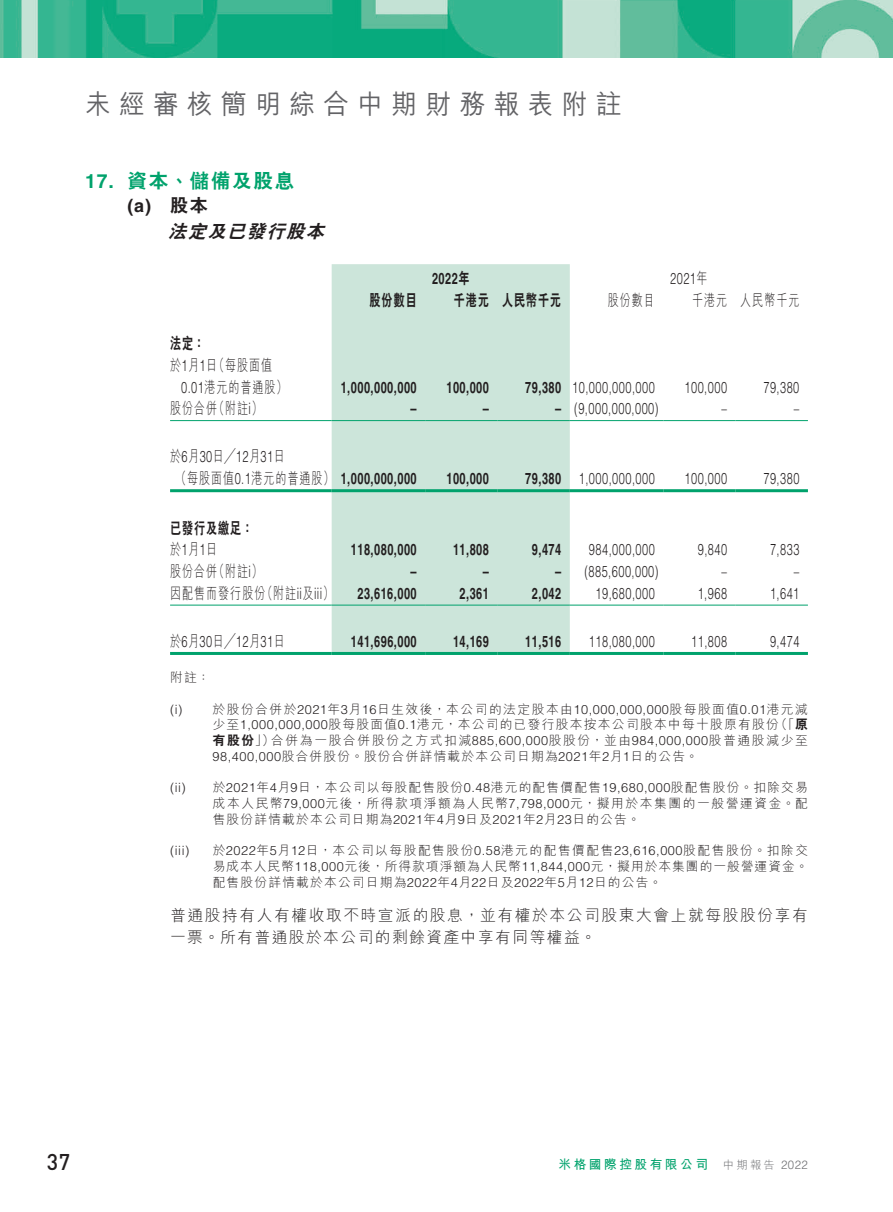
<style>
.page{position:relative;width:893px;height:1212px;background:#fff}
.page>*{position:absolute;margin:0;border:0;box-sizing:border-box;transform-origin:0 0}
.t1{font:500 27px "M Hei HK";letter-spacing:.33em;color:#636366;scale:.95 1}
.t2{font:500 22.5px "DIN Pro";color:#231f20;scale:.95 1}
.t3{font:800 19.5px "C Hei 2 HK";letter-spacing:.09em;color:#00a26c}
.t4{font:700 19.5px "Helvetica LT Std";color:#00a26c}
.t5{font:italic 800 18px "C Hei 2 HK";color:#231f20}
.t6{font:700 18px "Helvetica LT Std";color:#231f20}
.t7{font:800 18px "C Hei 2 HK";color:#231f20}
.t8{font:300 15.75px "Helvetica LT Std";letter-spacing:.04em;color:#231f20;scale:.7 1}
.t9{font:700 15.75px "Helvetica LT Std";letter-spacing:.04em;color:#231f20;scale:.7 1}
.t10{font:300 15.75px "M Hei HK";letter-spacing:.09em;color:#231f20;scale:.7 1}
.t11{font:300 15.75px/21.8px "M Hei HK";letter-spacing:.09em;color:#231f20}
.t12{font:800 15.75px "C Hei 2 HK";letter-spacing:.09em;color:#231f20;scale:.7 1}
.t13{font:300 12.75px/15.8px "M Hei HK";letter-spacing:.1em;color:#231f20}
.t14{font:300 12.75px/15.8px "M Hei HK";letter-spacing:.075em;color:#231f20}
.t15{font:300 12.75px/15.8px "M Hei HK";letter-spacing:.125em;color:#231f20}
.t16{font:300 12.75px "M Hei HK";letter-spacing:.12em;color:#231f20}
.t17{font:300 12.75px "Helvetica LT Std";color:#231f20}
.t18{font:700 12.75px "M Hei HK";letter-spacing:.19em;color:#00a26c}
.t19{font:800 12.75px "C Hei 2 HK";color:#231f20}
.t20{font:300 12px "Helvetica LT Std";color:#6c6d70;scale:.95 1}
.t21{font:300 11.25px "M Hei HK";color:#6c6d70}
.s1{font-family:"C Hei 2 HK";font-weight:800}
.s2{font-family:"M Hei HK"}
.s3{font-family:"Helvetica LT Std"}
.s4{font-family:"M Hei HK";font-weight:300}
.s5{font-weight:300}
</style>
<div class="page">
<img style="left:0;top:0;width:893px;height:57px">
<div style="left:332px;top:264px;width:238px;height:388px;background:#cce5da"></div>
<hr style="left:170px;top:420px;width:162px;height:1px;background:#00a26c">
<hr style="left:332px;top:420px;width:93px;height:1px;background:#00a26c">
<hr style="left:425px;top:420px;width:72px;height:1px;background:#00a26c">
<hr style="left:497px;top:420px;width:73px;height:1px;background:#00a26c">
<hr style="left:570px;top:420px;width:93px;height:1px;background:#00a26c">
<hr style="left:663px;top:420px;width:73px;height:1px;background:#00a26c">
<hr style="left:736px;top:420px;width:72px;height:1px;background:#00a26c">
<hr style="left:170px;top:489px;width:162px;height:3px;background:#00a26c">
<hr style="left:332px;top:489px;width:93px;height:3px;background:#00a26c">
<hr style="left:425px;top:489px;width:72px;height:3px;background:#00a26c">
<hr style="left:497px;top:489px;width:73px;height:3px;background:#00a26c">
<hr style="left:570px;top:489px;width:93px;height:3px;background:#00a26c">
<hr style="left:663px;top:489px;width:73px;height:3px;background:#00a26c">
<hr style="left:736px;top:489px;width:72px;height:3px;background:#00a26c">
<hr style="left:170px;top:605px;width:162px;height:1px;background:#00a26c">
<hr style="left:332px;top:605px;width:93px;height:1px;background:#00a26c">
<hr style="left:425px;top:605px;width:72px;height:1px;background:#00a26c">
<hr style="left:497px;top:605px;width:73px;height:1px;background:#00a26c">
<hr style="left:570px;top:605px;width:93px;height:1px;background:#00a26c">
<hr style="left:663px;top:605px;width:73px;height:1px;background:#00a26c">
<hr style="left:736px;top:605px;width:72px;height:1px;background:#00a26c">
<hr style="left:170px;top:652px;width:162px;height:3px;background:#00a26c">
<hr style="left:332px;top:652px;width:93px;height:3px;background:#00a26c">
<hr style="left:425px;top:652px;width:72px;height:3px;background:#00a26c">
<hr style="left:497px;top:652px;width:73px;height:3px;background:#00a26c">
<hr style="left:570px;top:652px;width:93px;height:3px;background:#00a26c">
<hr style="left:663px;top:652px;width:73px;height:3px;background:#00a26c">
<hr style="left:736px;top:652px;width:72px;height:3px;background:#00a26c">
<h1 class="t1" style="left:85px;top:84px;width:566px">未經審核簡明綜合中期財務報表附註</h1>
<h3 class="t4" style="left:85px;top:169px;width:30px">17.</h3>
<h3 class="t3" style="left:128px;top:167px;width:168px">資本、儲備及股息</h3>
<h3 class="t6" style="left:128px;top:195px;width:25px">a( )</h3>
<h3 class="t7" style="left:170px;top:193px;width:39px">股本</h3>
<h3 class="t5" style="left:168px;top:219px;width:164px">法定及已發行股本</h3>
<p class="t9" style="left:432px;top:269px;width:55px">2022<span class="s1">年</span></p>
<p class="t8" style="left:670px;top:268px;width:55px">2021<span class="s2">年</span></p>
<p class="t12" style="left:370px;top:289px;width:69px">股份數目</p>
<p class="t12" style="left:454px;top:289px;width:52px">千港元</p>
<p class="t12" style="left:502px;top:289px;width:86px">人民幣千元</p>
<p class="t10" style="left:608px;top:289px;width:69px">股份數目</p>
<p class="t10" style="left:692px;top:289px;width:52px">千港元</p>
<p class="t10" style="left:740px;top:289px;width:86px">人民幣千元</p>
<p class="t12" style="left:170px;top:333px;width:51px">法定：</p>
<p class="t10" style="left:170px;top:354px;width:147px">於 月<span class="s3">1</span> （日<span class="s3">1</span> 每股面值</p>
<p class="t10" style="left:181px;top:376px;width:153px"><span class="s3">0.01</span>港元的普通股(</p>
<p class="t9" style="left:341px;top:377px;width:110px">1,000,000,000</p>
<p class="t9" style="left:446px;top:377px;width:62px">100,000</p>
<p class="t9" style="left:525px;top:377px;width:53px">79,380</p>
<p class="t8" style="left:572px;top:377px;width:120px">10,000,000,000</p>
<p class="t8" style="left:684px;top:377px;width:62px">100,000</p>
<p class="t8" style="left:763px;top:377px;width:53px">79,380</p>
<p class="t10" style="left:214px;top:398px;width:71px">（附註<span class="s3">i</span>(</p>
<p class="t10" style="left:170px;top:398px;width:69px">股份合併</p>
<p class="t8" style="left:170px;top:447px;width:165px"><span class="s2">於 月</span>6 30<span class="s2">日╱</span>12<span class="s2">月</span>31<span class="s2">日</span></p>
<p class="t9" style="left:411px;top:399px;width:10px">–</p>
<p class="t9" style="left:483px;top:399px;width:10px">–</p>
<p class="t9" style="left:555px;top:399px;width:10px">–</p>
<p class="t8" style="left:574px;top:399px;width:122px">)9,000,000,000(</p>
<p class="t8" style="left:722px;top:399px;width:9px">–</p>
<p class="t8" style="left:794px;top:399px;width:9px">–</p>
<p class="t9" style="left:176px;top:469px;width:346px"><span class="s4">（每股面值</span><span class="s5">0.1</span><span class="s4">港元的普通股(</span> 1,000,000,000</p>
<p class="t12" style="left:170px;top:517px;width:120px">已發行及繳足：</p>
<p class="t9" style="left:446px;top:469px;width:62px">100,000</p>
<p class="t9" style="left:525px;top:469px;width:53px">79,380</p>
<p class="t8" style="left:579px;top:469px;width:110px">1,000,000,000</p>
<p class="t8" style="left:684px;top:469px;width:62px">100,000</p>
<p class="t8" style="left:763px;top:469px;width:53px">79,380</p>
<p class="t10" style="left:170px;top:539px;width:69px">於 月<span class="s3">1</span> 日<span class="s3">1</span></p>
<p class="t9" style="left:351px;top:540px;width:96px">118,080,000</p>
<p class="t9" style="left:453px;top:540px;width:53px">11,808</p>
<p class="t9" style="left:532px;top:540px;width:44px">9,474</p>
<p class="t8" style="left:589px;top:540px;width:96px">984,000,000</p>
<p class="t8" style="left:698px;top:540px;width:44px">9,840</p>
<p class="t8" style="left:770px;top:540px;width:44px">7,833</p>
<p class="t10" style="left:214px;top:560px;width:71px">（附註<span class="s3">i</span>(</p>
<p class="t10" style="left:170px;top:560px;width:69px">股份合併</p>
<p class="t9" style="left:411px;top:562px;width:10px">–</p>
<p class="t9" style="left:483px;top:562px;width:10px">–</p>
<p class="t9" style="left:555px;top:562px;width:10px">–</p>
<p class="t8" style="left:584px;top:562px;width:107px">)885,600,000(</p>
<p class="t8" style="left:722px;top:562px;width:9px">–</p>
<p class="t8" style="left:794px;top:562px;width:9px">–</p>
<p class="t10" style="left:262px;top:582px;width:104px">（附註<span class="s3">ii</span>及<span class="s3">iii</span>(</p>
<p class="t10" style="left:170px;top:582px;width:138px">因配售而發行股份</p>
<p class="t9" style="left:357px;top:584px;width:86px">23,616,000</p>
<p class="t9" style="left:460px;top:584px;width:44px">2,361</p>
<p class="t9" style="left:532px;top:584px;width:44px">2,042</p>
<p class="t8" style="left:595px;top:583px;width:86px">19,680,000</p>
<p class="t8" style="left:698px;top:583px;width:44px">1,968</p>
<p class="t8" style="left:770px;top:583px;width:44px">1,641</p>
<p class="t8" style="left:170px;top:631px;width:165px"><span class="s2">於 月</span>6 30<span class="s2">日╱</span>12<span class="s2">月</span>31<span class="s2">日</span></p>
<p class="t13" style="left:170px;top:669px;width:41px">附註：</p>
<p class="t13" style="left:213px;top:700px;width:597px">於股份合併於<span class="s3">2021</span>年 月<span class="s3">3 16</span>日生效後，本公司的法定股本由<span class="s3">10,000,000,000</span>股每股面值<span class="s3">0.01</span>港元減</p>
<p class="t9" style="left:351px;top:632px;width:96px">141,696,000</p>
<p class="t9" style="left:453px;top:632px;width:53px">14,169</p>
<p class="t9" style="left:525px;top:632px;width:53px">11,516</p>
<p class="t8" style="left:589px;top:631px;width:96px">118,080,000</p>
<p class="t8" style="left:691px;top:631px;width:53px">11,808</p>
<p class="t8" style="left:770px;top:631px;width:44px">9,474</p>
<p class="t17" style="left:170px;top:701px;width:14px">i( )</p>
<p class="t17" style="left:170px;top:780px;width:17px">(ii)</p>
<p class="t17" style="left:170px;top:843px;width:21px">(iii)</p>
<p class="t13" style="left:775px;top:716px;width:34px">（「<span class="s1">原</span></p>
<p class="t13" style="left:271px;top:716px;width:538px;text-indent:-58px">少至<span class="s3">1,000,000,000</span>股每股面值<span class="s3">0.1</span>港元，本公司的已發行股本按本公司股本中每十股原有股份<br>合併為一股合併股份之方式扣減<span class="s3">885,600,000</span>股股份，並由<span class="s3">984,000,000</span>股普通股減少至</p>
<p class="t19" style="left:213px;top:732px;width:63px">有股份<span class="s4">」）</span></p>
<p class="t13" style="left:213px;top:748px;width:487px"><span class="s3">98,400,000</span>股合併股份。股份合併詳情載於本公司日期為<span class="s3">2021</span>年 月<span class="s3">2 1</span>日的公告。</p>
<p class="t13" style="left:213px;top:779px;width:597px">於<span class="s3">2021</span>年 月<span class="s3">4</span> 日<span class="s3">9</span> ，本公司以每股配售股份<span class="s3">0.48</span>港元的配售價配售<span class="s3">19,680,000</span>股配售股份。扣除交易</p>
<p class="t15" style="left:213px;top:795px;width:597px">成本人民幣<span class="s3">79,000</span>元後，所得款項淨額為人民幣<span class="s3">7,798,000</span>元，擬用於本集團的一般營運資金。配售股份詳情載於本公司日期為<span class="s3">2021</span>年 月<span class="s3">4 9</span>日及<span class="s3">2021</span>年 月<span class="s3">2 23</span>日的公告。</p>
<p class="t16" style="left:213px;top:842px;width:597px">於<span class="s3">2022</span>年 月<span class="s3">5 12</span>日，本公司以每股配售股份<span class="s3">0.58</span>港元的配售價配售<span class="s3">23,616,000</span>股配售股份。扣除交</p>
<p class="t14" style="left:213px;top:858px;width:597px">易成本人民幣<span class="s3">118,000</span>元後，所得款項淨額為人民幣<span class="s3">11,844,000</span>元，擬用於本集團的一般營運資金。配售股份詳情載於本公司日期為<span class="s3">2022</span>年 月<span class="s3">4 22</span>日及<span class="s3">2022</span>年 月<span class="s3">5 12</span>日的公告。</p>
<p class="t11" style="left:170px;top:904px;width:639px">普通股持有人有權收取不時宣派的股息，並有權於本公司股東大會上就每股股份享有一票。所有普通股於本公司的剩餘資產中享有同等權益。</p>
<h2 class="t2" style="left:47px;top:1146px;width:26px">37</h2>
<p class="t18" style="left:559px;top:1155px;width:151px">米格國際控股有限公司</p>
<p class="t21" style="left:723px;top:1157px;width:53px">中期報告</p>
<p class="t20" style="left:781px;top:1157px;width:30px">2022</p>
</div>
